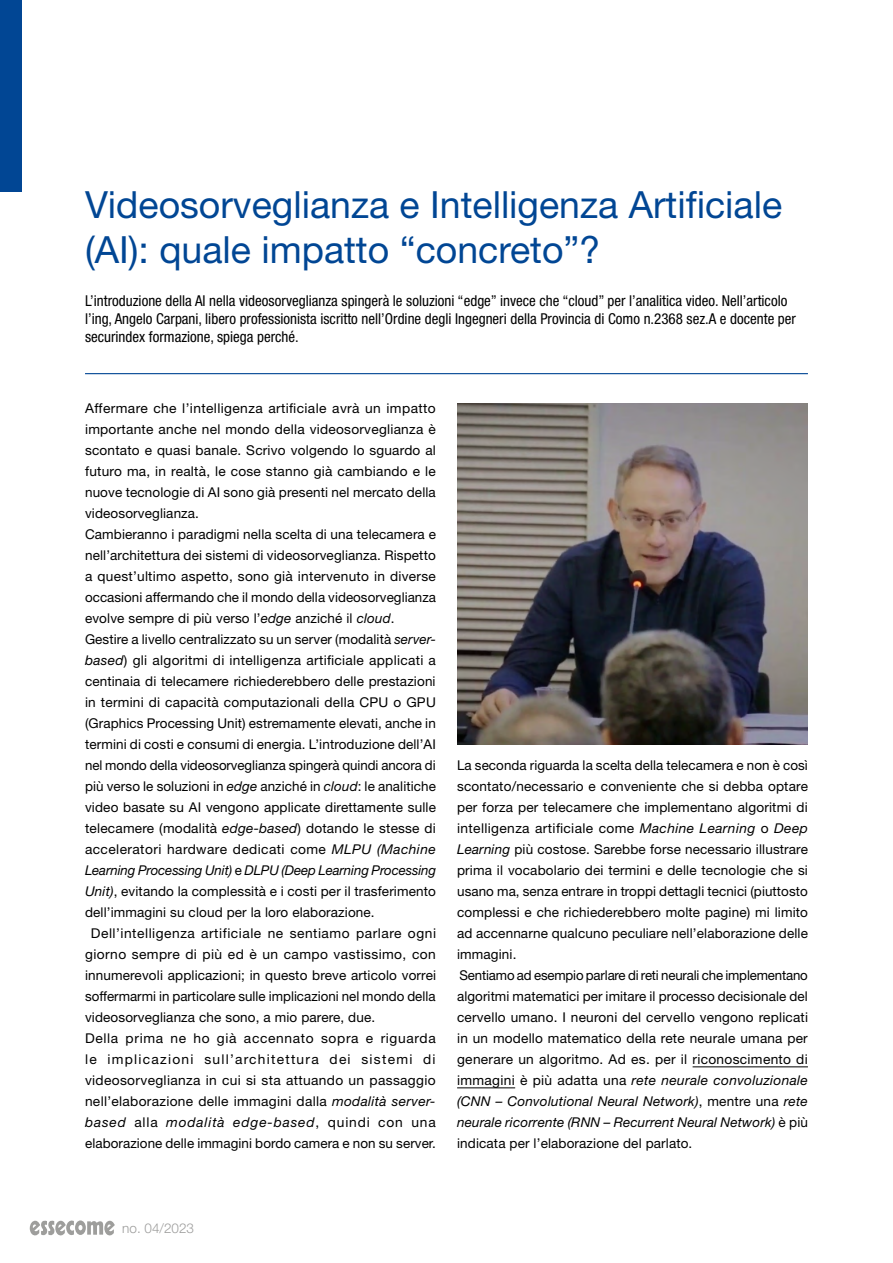
<style>
.page{position:relative;width:893px;height:1263px;background:#fff}
.page>*{position:absolute;margin:0;border:0;box-sizing:border-box;transform-origin:0 0}
.t1{font:37.5px/45px "Helvetica Neue LT Std";color:#014694}
.t2{font:condensed 15px/18px "Helvetica Neue LT Std";color:#000}
.t3{font:13.5px/21px "Helvetica Neue LT Std";letter-spacing:.01em;color:#000}
.t4{font:13.5px "Helvetica Neue LT Std";letter-spacing:.03em;color:#000}
.t5{font:italic 13.5px "Helvetica Neue LT Std";letter-spacing:-.005em;color:#000}
.t6{font:13.5px "Helvetica Neue LT Std";letter-spacing:.04em;color:#000}
.t7{font:13.5px "Helvetica Neue LT Std";letter-spacing:.09em;color:#000}
.t8{font:13.5px "Helvetica Neue LT Std";letter-spacing:.05em;color:#000}
.t9{font:italic 13.5px "Helvetica Neue LT Std";letter-spacing:.06em;color:#000}
.t10{font:300 13.5px "Helvetica Neue LT Std";color:#9d9d9c}
.s1{font-style:italic}
.s2{font-style:normal}
</style>
<div class="page">
<div style="left:0;top:0;width:21px;height:191px;background:#014694"></div>
<hr style="left:85px;top:373px;width:723px;height:1px;background:#014694">
<hr style="left:693px;top:1066px;width:115px;height:1px;background:#000">
<hr style="left:457px;top:1087px;width:58px;height:1px;background:#000">
<img style="left:457px;top:403px;width:351px;height:341px">
<svg style="left:30px;top:1220px;width:85px;height:16px"></svg>
<h1 class="t1" style="left:85px;top:182px;width:699px">Videosorveglianza e Intelligenza Artificiale (AI): quale impatto “concreto”?</h1>
<p class="t2" style="left:85px;top:292px;width:712px">L’introduzione della AI nella videosorveglianza spingerà le soluzioni “edge” invece che “cloud” per l’analitica video. Nell’articolo l’ing, Angelo Carpani, libero professionista iscritto nell’Ordine degli Ingegneri della Provincia di Como n.2368 sez.A e docente per securindex formazione, spiega perché.</p>
<p class="t4" style="left:85px;top:400px;width:352px">Affermare che l’intelligenza artificiale avrà un impatto</p>
<p class="t3" style="left:85px;top:418px;width:352px">importante anche nel mondo della videosorveglianza è</p>
<p class="t3" style="left:85px;top:439px;width:352px">scontato e quasi banale. Scrivo volgendo lo sguardo al</p>
<p class="t3" style="left:85px;top:460px;width:352px">futuro ma, in realtà, le cose stanno già cambiando e le</p>
<p class="t3" style="left:85px;top:481px;width:352px">nuove tecnologie di AI sono già presenti nel mercato della</p>
<p class="t3" style="left:85px;top:502px;width:116px">videosorveglianza.</p>
<p class="t3" style="left:85px;top:523px;width:352px">Cambieranno i paradigmi nella scelta di una telecamera e</p>
<p class="t3" style="left:85px;top:544px;width:352px">nell’architettura dei sistemi di videosorveglianza. Rispetto</p>
<p class="t3" style="left:85px;top:565px;width:352px">a quest’ultimo aspetto, sono già intervenuto in diverse</p>
<p class="t3" style="left:85px;top:586px;width:353px">occasioni affermando che il mondo della videosorveglianza</p>
<p class="t3" style="left:85px;top:607px;width:311px">evolve sempre di più verso l’<span class="s1">edge</span> anziché il <span class="s1">cloud</span>.</p>
<p class="t3" style="left:85px;top:628px;width:352px">Gestire a livello centralizzato su un server (modalità <span class="s1">server-</span></p>
<p class="t3" style="left:85px;top:649px;width:352px"><span class="s1">based</span>) gli algoritmi di intelligenza artificiale applicati a</p>
<p class="t3" style="left:85px;top:670px;width:352px">centinaia di telecamere richiederebbero delle prestazioni</p>
<p class="t3" style="left:85px;top:691px;width:352px">in termini di capacità computazionali della CPU o GPU</p>
<p class="t3" style="left:85px;top:712px;width:352px">(Graphics Processing Unit) estremamente elevati, anche in</p>
<p class="t3" style="left:85px;top:733px;width:352px">termini di costi e consumi di energia. L’introduzione dell’AI</p>
<p class="t3" style="left:85px;top:754px;width:352px">nel mondo della videosorveglianza spingerà quindi ancora di</p>
<p class="t3" style="left:85px;top:775px;width:352px">più verso le soluzioni in <span class="s1">edge</span> anziché in <span class="s1">cloud</span>: le analitiche</p>
<p class="t3" style="left:85px;top:796px;width:352px">video basate su AI vengono applicate direttamente sulle</p>
<p class="t3" style="left:85px;top:817px;width:352px">telecamere (modalità <span class="s1">edge-based</span>) dotando le stesse di</p>
<p class="t4" style="left:85px;top:841px;width:352px">acceleratori hardware dedicati come <span class="s1">MLPU (Machine</span></p>
<p class="t5" style="left:85px;top:862px;width:353px">Learning Processing Unit) <span class="s2">e</span> DLPU (Deep Learning Processing</p>
<p class="t3" style="left:85px;top:880px;width:352px"><span class="s1">Unit)</span>, evitando la complessità e i costi per il trasferimento</p>
<p class="t3" style="left:85px;top:901px;width:291px">dell’immagini su cloud per la loro elaborazione.</p>
<p class="t6" style="left:91px;top:925px;width:347px">Dell’intelligenza artificiale ne sentiamo parlare ogni</p>
<p class="t4" style="left:85px;top:946px;width:352px">giorno sempre di più ed è un campo vastissimo, con</p>
<p class="t3" style="left:85px;top:964px;width:353px">innumerevoli applicazioni; in questo breve articolo vorrei</p>
<p class="t3" style="left:85px;top:985px;width:352px">soffermarmi in particolare sulle implicazioni nel mondo della</p>
<p class="t3" style="left:85px;top:1006px;width:292px">videosorveglianza che sono, a mio parere, due.</p>
<p class="t8" style="left:85px;top:1030px;width:352px">Della prima ne ho già accennato sopra e riguarda</p>
<p class="t7" style="left:85px;top:1051px;width:352px">le implicazioni sull’architettura dei sistemi di</p>
<p class="t3" style="left:85px;top:1069px;width:352px">videosorveglianza in cui si sta attuando un passaggio</p>
<p class="t3" style="left:85px;top:1090px;width:352px">nell’elaborazione delle immagini dalla <span class="s1">modalità server-</span></p>
<p class="t9" style="left:85px;top:1114px;width:352px">based <span class="s2">alla</span> modalità edge-based<span class="s2">, quindi con una</span></p>
<p class="t3" style="left:85px;top:1132px;width:352px">elaborazione delle immagini bordo camera e non su server.</p>
<p class="t3" style="left:457px;top:754px;width:352px">La seconda riguarda la scelta della telecamera e non è così scontato/necessario e conveniente che si debba optare per forza per telecamere che implementano algoritmi di intelligenza artificiale come <span class="s1">Machine Learning</span> o <span class="s1">Deep Learning</span> più costose. Sarebbe forse necessario illustrare prima il vocabolario dei termini e delle tecnologie che si usano ma, senza entrare in troppi dettagli tecnici (piuttosto complessi e che richiederebbero molte pagine) mi limito ad accennarne qualcuno peculiare nell’elaborazione delle immagini.<br>Sentiamo ad esempio parlare di reti neurali che implementano algoritmi matematici per imitare il processo decisionale del cervello umano. I neuroni del cervello vengono replicati in un modello matematico della rete neurale umana per generare un algoritmo. Ad es. per il riconoscimento di immagini è più adatta una <span class="s1">rete neurale convoluzionale (CNN – Convolutional Neural Network)</span>, mentre una <span class="s1">rete neurale ricorrente (RNN – Recurrent Neural Network)</span> è più indicata per l’elaborazione del parlato.</p>
<p class="t10" style="left:122px;top:1220px;width:73px">no. 04/2023</p>
</div>
